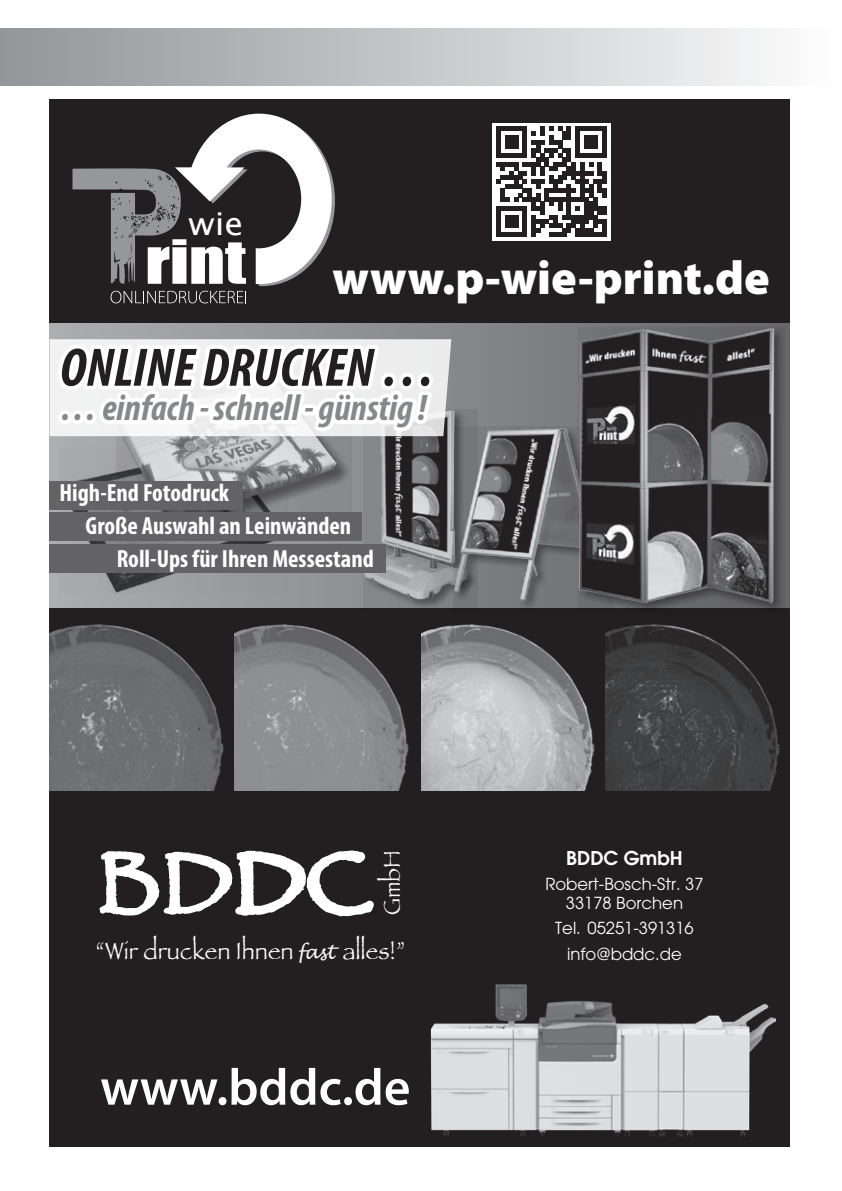
<style>
.page{position:relative;width:842px;height:1191px;background:#fff}
.page>*{position:absolute;margin:0;border:0;box-sizing:border-box;transform-origin:0 0}
.t1{font:56.4px "Impact";color:#fff;scale:1.22 1}
.t2{font:italic 700 condensed 54.6px "Myriad Pro";color:#231f20}
.t3{font:600 51.8px "Myriad Pro";color:#fff}
.t4{font:900 47.6px "Myriad Pro";color:#fff}
.t5{font:italic 700 condensed 37px "Myriad Pro";color:#86888b}
.t6{font:31.4px "Lucida Sans Unicode";color:#fff;scale:1.08 1}
.t7{font:25px "Papyrus";color:#fff;scale:.95 1}
.t8{font:700 condensed 24.8px "Myriad Pro";color:#fff}
.t9{font:24.2px "Papyrus";color:#fff;scale:.95 1}
.t10{font:600 19px "Avant Garde";color:#fff}
.t11{font:16.6px/19.8px "Avant Garde";color:#fff;text-align:center}
.s1{font-family:"Lucida Handwriting";font-style:italic;font-size:19.2px}
</style>
<div class="page">
<div style="left:0;top:28px;width:842px;height:57px;background:linear-gradient(to right,#939498,#fdfdfe)"></div>
<div style="left:50px;top:603px;width:740px;height:543px;background:#231f20"></div>
<img style="left:451px;top:607px;width:339px;height:183px">
<div style="left:50px;top:100px;width:740px;height:285px;background:#231f20"></div>
<svg style="left:72px;top:114px;width:263px;height:189px"></svg>
<div style="left:492px;top:123px;width:119px;height:117px;background:#fff"></div>
<svg style="left:496px;top:127px;width:110px;height:110px"></svg>
<svg style="left:50px;top:324px;width:740px;height:283px;background:#888a8d"></svg>
<svg style="left:453px;top:426px;width:122px;height:185px"></svg>
<img style="left:454px;top:383px;width:121px;height:222px">
<div style="left:578px;top:327px;width:207px;height:287px;background:#5a595c"></div>
<img style="left:575px;top:323px;width:203px;height:295px">
<svg style="left:50px;top:339px;width:401px;height:578px"></svg>
<div style="left:50px;top:481px;width:193px;height:28px;background:#636366"></div>
<div style="left:50px;top:513px;width:312px;height:28px;background:#636366"></div>
<div style="left:50px;top:544px;width:335px;height:29px;background:#636366"></div>
<img style="left:430px;top:984px;width:346px;height:152px">
<p class="t6" style="left:189px;top:199px;width:52px">wie</p>
<h1 class="t1" style="left:145px;top:218px;width:84px">rint</h1>
<h3 class="t4" style="left:333px;top:251px;width:438px">www.p-wie-print.de</h3>
<h2 class="t2" style="left:60px;top:333px;width:377px">ONLINE DRUCKEN …</h2>
<h3 class="t5" style="left:60px;top:385px;width:368px">… einfach - schnell - günstig !</h3>
<p class="t8" style="left:59px;top:477px;width:171px">High-End Fotodruck</p>
<p class="t8" style="left:86px;top:510px;width:267px">Große Auswahl an Leinwänden</p>
<p class="t8" style="left:117px;top:543px;width:259px">Roll-Ups für Ihren Messestand</p>
<p class="t9" style="left:377px;top:915px;width:70px;rotate:-90deg">GmbH</p>
<p class="t7" style="left:95px;top:936px;width:328px">“Wir drucken Ihnen <span class="s1">fast</span> alles!”</p>
<h3 class="t3" style="left:100px;top:1054px;width:312px">www.bddc.de</h3>
<p class="t10" style="left:566px;top:845px;width:118px">BDDC GmbH</p>
<p class="t11" style="left:545px;top:873px;width:160px">Robert-Bosch-Str. 37<br>33178 Borchen</p>
<p class="t11" style="left:555px;top:916px;width:140px;line-height:25px">Tel. 05251-391316 info@bddc.de</p>
</div>
